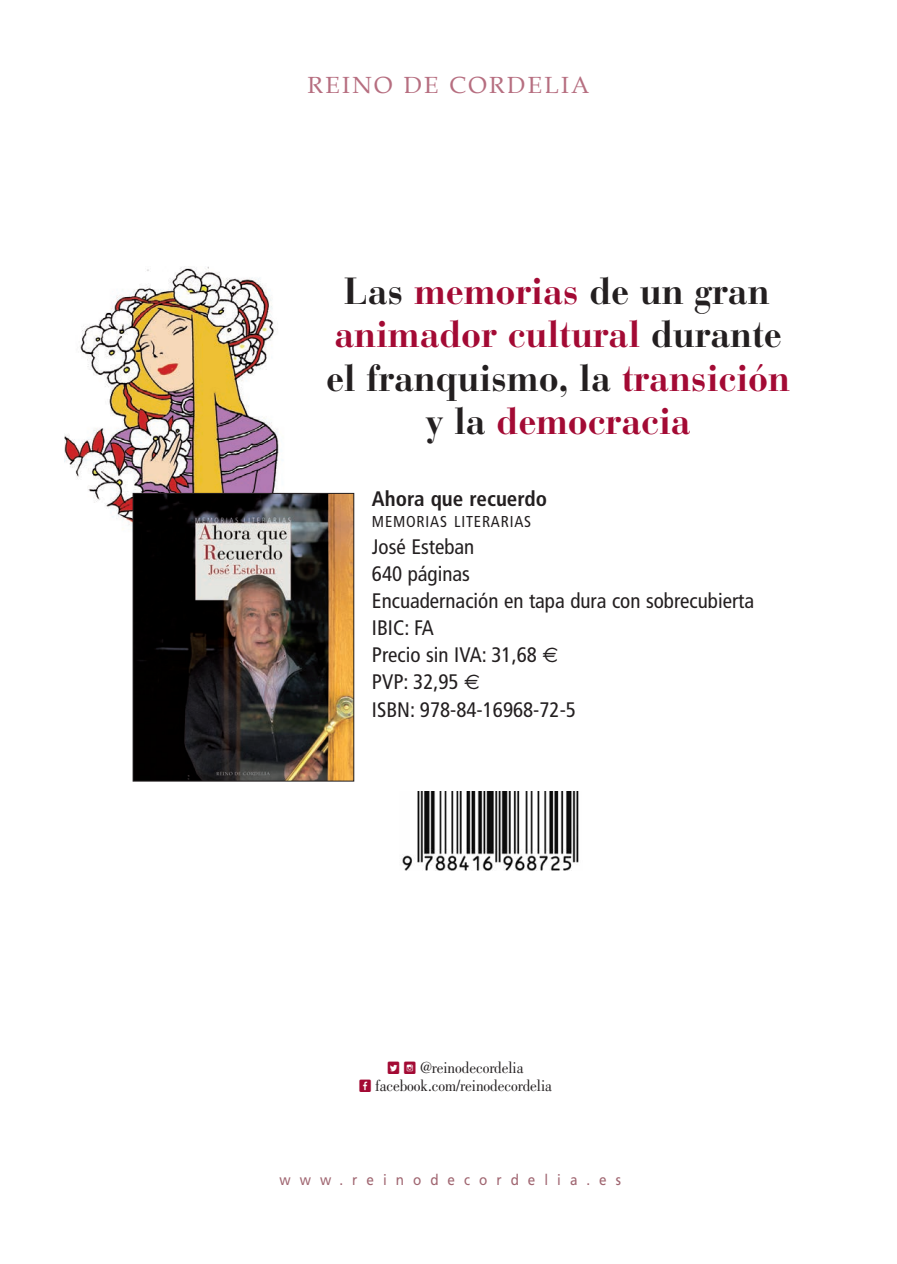
<style>
.page{position:relative;width:897px;height:1264px;background:#fff}
.page>*{position:absolute;margin:0;border:0;box-sizing:border-box;transform-origin:0 0}
.t1{font:700 37.5px/43.5px "Bauer Bodoni";letter-spacing:-.005em;color:#a30a34;text-align:center;scale:.96 1}
.t2{font:23.4px "Book Antiqua";letter-spacing:.1em;color:#b66e80}
.t3{font:condensed 21px/27px "Frutiger";color:#231f20}
.t4{font:700 condensed 21px "Frutiger";color:#231f20}
.t5{font:16.5px/18px "Bodoni";letter-spacing:-.005em;color:#231f20;text-align:center;scale:.92 1}
.t6{font:condensed 15.75px "Frutiger";letter-spacing:.05em;color:#231f20}
.t7{font:15px "Frutiger";letter-spacing:.665em;color:#a06671;scale:.9 1}
.s1{color:#231f20}
.s2{font-family:"Social Shapes";font-size:18px;color:#a30a34}
</style>
<div class="page">
<img style="left:65px;top:266px;width:239px;height:269px">
<img style="left:135px;top:495px;width:217px;height:284px">
<div style="left:133px;top:493px;width:221px;height:288px;border:1px solid #231f20"></div>
<svg style="left:405px;top:870px;width:167px;height:1px"></svg>
<img style="left:402px;top:791px;width:177px;height:79px">
<p class="t2" style="left:307px;top:71px;width:283px">REINO DE CORDELIA</p>
<h1 class="t1" style="left:326px;top:269px;width:484px"><span class="s1">Las</span> memorias <span class="s1">de un gran </span>animador cultural <span class="s1">durante el franquismo, la</span> transición <span class="s1">y la</span> democracia</h1>
<p class="t4" style="left:372px;top:487px;width:177px">Ahora que recuerdo</p>
<p class="t6" style="left:372px;top:513px;width:161px">MEMORIAS LITERARIAS</p>
<p class="t3" style="left:372px;top:534px;width:383px">José Esteban<br>640 páginas<br>Encuadernación en tapa dura con sobrecubierta<br>IBIC: FA<br>Precio sin IVA: 31,68<br>PVP: 32,95<br>ISBN: 978-84-16968-72-5</p>
<p class="t5" style="left:359px;top:1058px;width:211px"><span class="s2">N P</span> @reinodecordelia<br><span class="s2">M</span> facebook.com/reinodecordelia</p>
<p class="t7" style="left:279px;top:1170px;width:381px">www.reinodecordelia.es</p>
</div>
